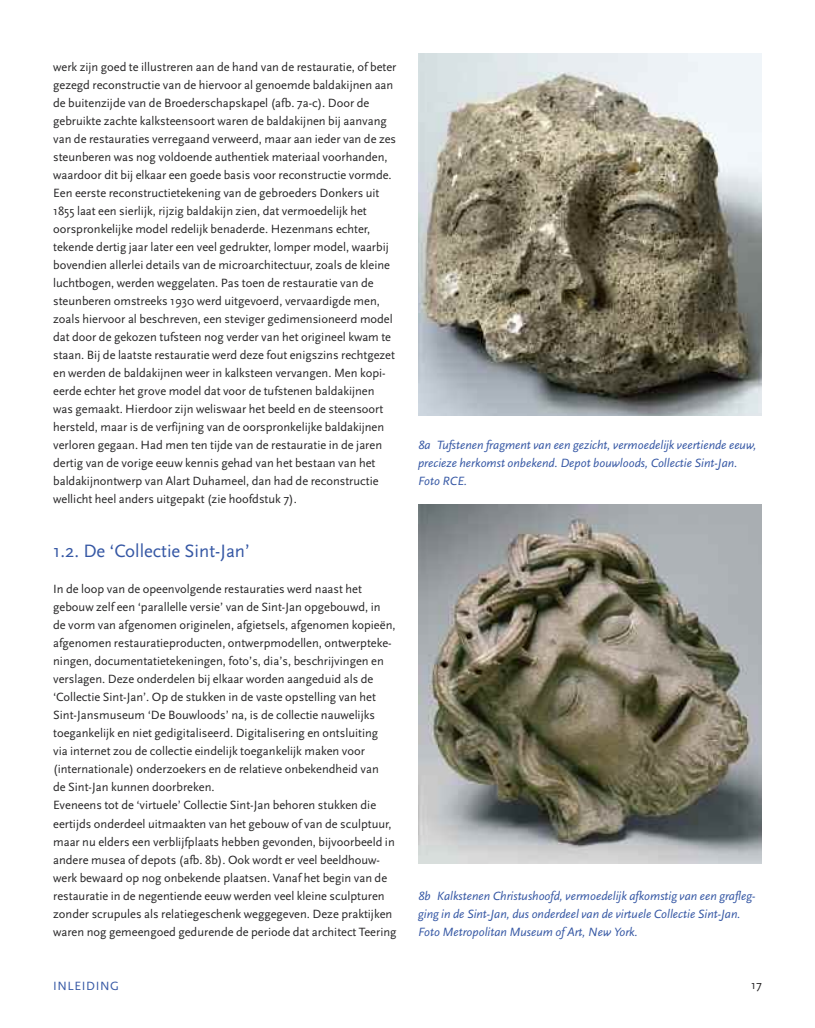
<style>
.page{position:relative;width:815px;height:1028px;background:#fff}
.page>*{position:absolute;margin:0;border:0;box-sizing:border-box;transform-origin:0 0}
.t1{font:18.75px "Scala Sans";color:#3557a4}
.t2{font:12.5px/18px "Scala Sans";color:#272627}
.t3{font:italic 12.5px/18px "Scala Sans";color:#3557a4}
.t4{font:12.5px "Scala Sans";letter-spacing:.05em;color:#3557a4}
</style>
<div class="page">
<img style="left:418px;top:53px;width:344px;height:362px">
<img style="left:418px;top:504px;width:344px;height:359px">
<p class="t2" style="left:53px;top:58px;width:345px">werk zijn goed te illustreren aan de hand van de restauratie, of beter gezegd reconstructie van de hiervoor al genoemde baldakijnen aan de buitenzijde van de Broederschapskapel (afb. 7a-c). Door de gebruikte zachte kalksteensoort waren de baldakijnen bij aanvang van de restauraties verregaand verweerd, maar aan ieder van de zes steunberen was nog voldoende authentiek materiaal voorhanden, waardoor dit bij elkaar een goede basis voor reconstructie vormde.<br>Een eerste reconstructietekening van de gebroeders Donkers uit 1855 laat een sierlijk, rijzig baldakijn zien, dat vermoedelijk het oorspronkelijke model redelijk benaderde. Hezenmans echter, tekende dertig jaar later een veel gedrukter, lomper model, waarbij bovendien allerlei details van de microarchitectuur, zoals de kleine luchtbogen, werden weggelaten. Pas toen de restauratie van de steunberen omstreeks 1930 werd uitgevoerd, vervaardigde men, zoals hiervoor al beschreven, een steviger gedimensioneerd model dat door de gekozen tufsteen nog verder van het origineel kwam te staan. Bij de laatste restauratie werd deze fout enigszins rechtgezet en werden de baldakijnen weer in kalksteen vervangen. Men kopi&shy;eerde echter het grove model dat voor de tufstenen baldakijnen was gemaakt. Hierdoor zijn weliswaar het beeld en de steensoort hersteld, maar is de verfijning van de oorspronkelijke baldakijnen verloren gegaan. Had men ten tijde van de restauratie in de jaren dertig van de vorige eeuw kennis gehad van het bestaan van het baldakijnontwerp van Alart Duhameel, dan had de reconstructie wellicht heel anders uitgepakt (zie hoofdstuk 7).</p>
<h1 class="t1" style="left:53px;top:540px;width:198px">1.2. De ‘Collectie Sint-Jan’</h1>
<p class="t2" style="left:53px;top:580px;width:345px">In de loop van de opeenvolgende restauraties werd naast het gebouw zelf een ‘parallelle versie’ van de Sint-Jan opgebouwd, in<br>de vorm van afgenomen originelen, afgietsels, afgenomen kopieën, afgenomen restauratieproducten, ontwerpmodellen, ontwerpteke&shy;ningen, documentatietekeningen, foto’s, dia’s, beschrijvingen en verslagen. Deze onderdelen bij elkaar worden aangeduid als de ‘Collectie Sint-Jan’. Op de stukken in de vaste opstelling van het Sint-Jansmuseum ‘De Bouwloods’ na, is de collectie nauwelijks toegankelijk en niet gedigitaliseerd. Digitalisering en ontsluiting<br>via internet zou de collectie eindelijk toegankelijk maken voor (internationale) onderzoekers en de relatieve onbekendheid van<br>de Sint-Jan kunnen doorbreken.<br>Eveneens tot de ‘virtuele’ Collectie Sint-Jan behoren stukken die eertijds onderdeel uitmaakten van het gebouw of van de sculptuur, maar nu elders een verblijfplaats hebben gevonden, bijvoorbeeld in andere musea of depots (afb. 8b). Ook wordt er veel beeldhouw&shy;werk bewaard op nog onbekende plaatsen. Vanaf het begin van de restauratie in de negentiende eeuw werden veel kleine sculpturen zonder scrupules als relatiegeschenk weggegeven. Deze praktijken waren nog gemeengoed gedurende de periode dat architect Teering</p>
<p class="t3" style="left:418px;top:436px;width:340px">8a Tufstenen fragment van een gezicht, vermoedelijk veertiende eeuw, precieze herkomst onbekend. Depot bouwloods, Collectie Sint-Jan.<br>Foto RCE.</p>
<p class="t3" style="left:418px;top:886px;width:339px">8b Kalkstenen Christushoofd, vermoedelijk afkomstig van een grafleg&shy;ging in de Sint-Jan, dus onderdeel van de virtuele Collectie Sint-Jan.<br>Foto Metropolitan Museum of Art, New York.</p>
<p class="t4" style="left:53px;top:978px;width:67px">INLEIDING</p>
<p class="t2" style="left:751px;top:975px;width:12px">17</p>
</div>
